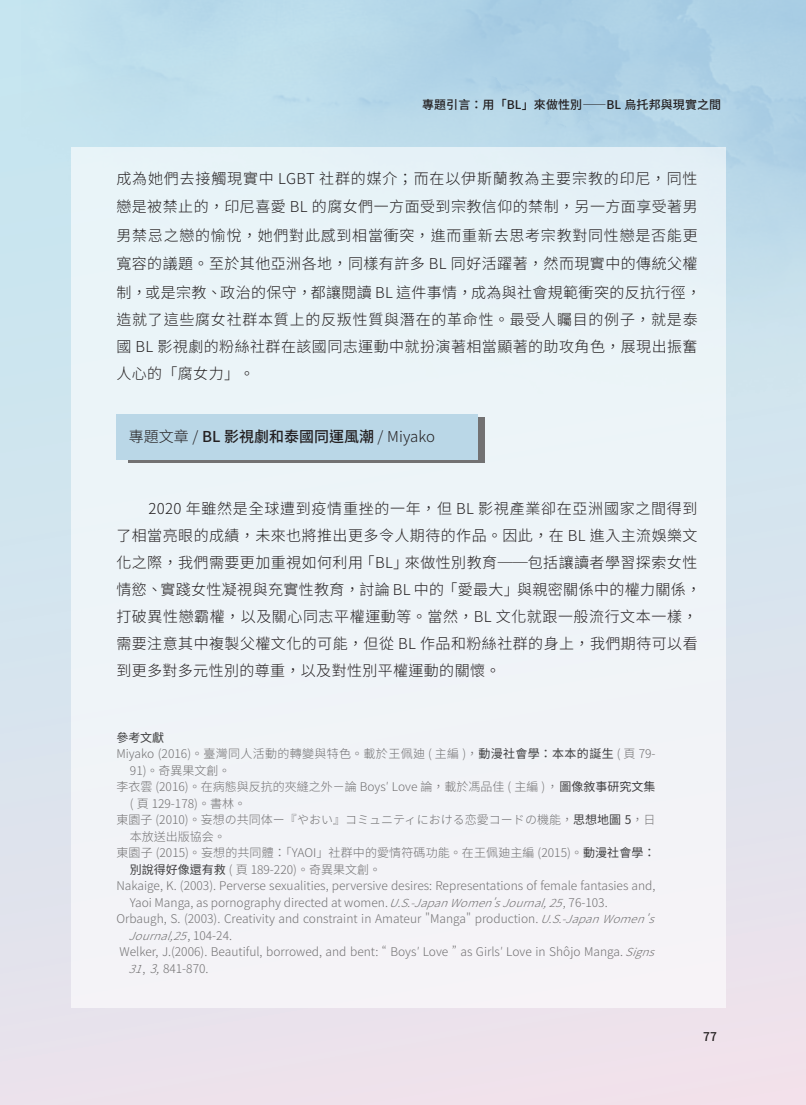
<style>
.page{position:relative;width:806px;height:1105px;background:#fff}
.page>*{position:absolute;margin:0;border:0;box-sizing:border-box;transform-origin:0 0}
.內文{font:300 15px/27px "Noto Sans CJ Ktc";letter-spacing:.03em;color:#231f20}
.內文-2{font:300 15px "Noto Sans CJ Ktc";color:#231f20}
.t1{font:300 12px/16.5px "Noto Sans CJ Ktc";color:#727172}
.t2{font:300 12px/16.5px "Noto Sans CJ Ktc";letter-spacing:.03em;color:#727172}
.t3{font:500 12px "Noto Sans CJ Ktc";letter-spacing:.01em;color:#231f20}
.t4{font:12px "Noto Sans CJ Ktc";color:#3e3e3f}
.t5{font:italic 300 11.1px "Noto Sans CJ Ktc";color:#727172;scale:1.06 1}
.s1{font-weight:500}
.s2{font-weight:400;color:#3e3e3f}
.s3{font-style:italic;font-size:11.1px}
.s4{font-size:11.1px}
.s5{font-style:normal;font-size:12px}
.s6{font-style:italic}
</style>
<div class="page">
<div style="left:0;top:0;width:806px;height:1104px;background:linear-gradient(to bottom,#c0e6f0,#ebe2eb)"></div>
<img style="left:22px;top:0;width:784px;height:640px">
<div style="left:71px;top:147px;width:655px;height:860px;background:#eef4f7"></div>
<svg style="left:128px;top:417px;width:356px;height:45px"></svg>
<div style="left:116px;top:414px;width:362px;height:45px;background:#bad7e7"></div>
<p class="t3" style="left:422px;top:98px;width:301px">專題引言：用「BL」來做性別——BL 烏托邦與現實之間</p>
<p class="內文" style="left:116px;top:164px;width:586px;line-height:28.5px">成為她們去接觸現實中 LGBT 社群的媒介；而在以伊斯蘭教為主要宗教的印尼，同性戀是被禁止的，印尼喜愛 BL 的腐女們一方面受到宗教信仰的禁制，另一方面享受著男男禁忌之戀的愉悅，她們對此感到相當衝突，進而重新去思考宗教對同性戀是否能更寬容的議題。至於其他亞洲各地，同樣有許多 BL 同好活躍著，然而現實中的傳統父權制，或是宗教、政治的保守，都讓閱讀 BL 這件事情，成為與社會規範衝突的反抗行徑，</p>
<p class="內文" style="left:116px;top:306px;width:583px;text-align:justify">造就了這些腐女社群本質上的反叛性質與潛在的革命性。最受人矚目的例子，就是泰國 BL 影視劇的粉絲社群在該國同志運動中就扮演著相當顯著的助攻角色，展現出振奮人心的「腐女力」。</p>
<p class="內文-2" style="left:129px;top:428px;width:308px">專題文章 / <span class="s1">BL 影視劇和泰國同運風潮</span> / Miyako</p>
<p class="內文" style="left:116px;top:495px;width:586px;text-indent:32px">2020 年雖然是全球遭到疫情重挫的一年，但 BL 影視產業卻在亞洲國家之間得到了相當亮眼的成績，未來也將推出更多令人期待的作品。因此，在 BL 進入主流娛樂文化之際，我們需要更加重視如何利用｢BL｣來做性別教育──包括讓讀者學習探索女性情慾、實踐女性凝視與充實性教育，討論 BL 中的「愛最大」與親密關係中的權力關係，打破異性戀霸權，以及關心同志平權運動等。當然，BL 文化就跟一般流行文本一樣，需要注意其中複製父權文化的可能，但從 BL 作品和粉絲社群的身上，我們期待可以看到更多對多元性別的尊重，以及對性別平權運動的關懷。</p>
<p class="t4" style="left:116px;top:730px;width:49px">參考文獻</p>
<p class="t2" style="left:130px;top:746px;width:527px;text-indent:-14px">Miyako (2016)。臺灣同人活動的轉變與特色。載於王佩廸 ( 主編 )，<span class="s2">動漫社會學：本本的誕生</span> ( 頁 79-<br>91)。奇異果文創。</p>
<p class="t1" style="left:130px;top:779px;width:527px;text-indent:-14px">李衣雲 (2016)。在病態與反抗的夾縫之外－論 Boys′ Love 論，載於馮品佳 ( 主編 )，<span class="s2">圖像敘事研究文集</span>( 頁 129-178)。書林。</p>
<p class="t1" style="left:130px;top:812px;width:527px;text-indent:-14px">東園子 (2010)。妄想の共同体ー『やおい』コミュニティにおける恋愛コードの機能，<span class="s2">思想地圖 5</span>，日本放送出版協会。</p>
<p class="t1" style="left:130px;top:845px;width:527px;text-indent:-14px">東園子 (2015)。妄想的共同體：「YAOI」社群中的愛情符碼功能。在王佩廸主編 (2015)。<span class="s2">動漫社會學：別說得好像還有救</span> ( 頁 189-220)。奇異果文創。</p>
<p class="t1" style="left:130px;top:878px;width:527px;text-indent:-14px">Nakaige, K. (2003). Perverse sexualities, perversive desires: Representations of female fantasies and,<br>Yaoi Manga, as pornography directed at women.<span class="s3">U.S.-JapanWomen'sJournal,25</span><span class="s4">,</span>76-103.</p>
<p class="t1" style="left:116px;top:911px;width:551px">Orbaugh, S. (2003). Creativity and constraint in Amateur "Manga" production. <span class="s3">U.S.-JapanWomen's</span></p>
<p class="t5" style="left:128px;top:929px;width:99px">Journal,25 <span class="s5">, 1 0 4 - 2 4 .</span></p>
<p class="t1" style="left:128px;top:944px;width:539px;text-indent:-9px">Welker, J.(2006). Beautiful, borrowed, and bent: “ Boys′ Love ” as Girls′ Love in Shôjo Manga. <span class="s3">Signs<br>31</span>, <span class="s6">3,</span>841-870.</p>
<p class="t3" style="left:703px;top:1029px;width:15px">77</p>
</div>
